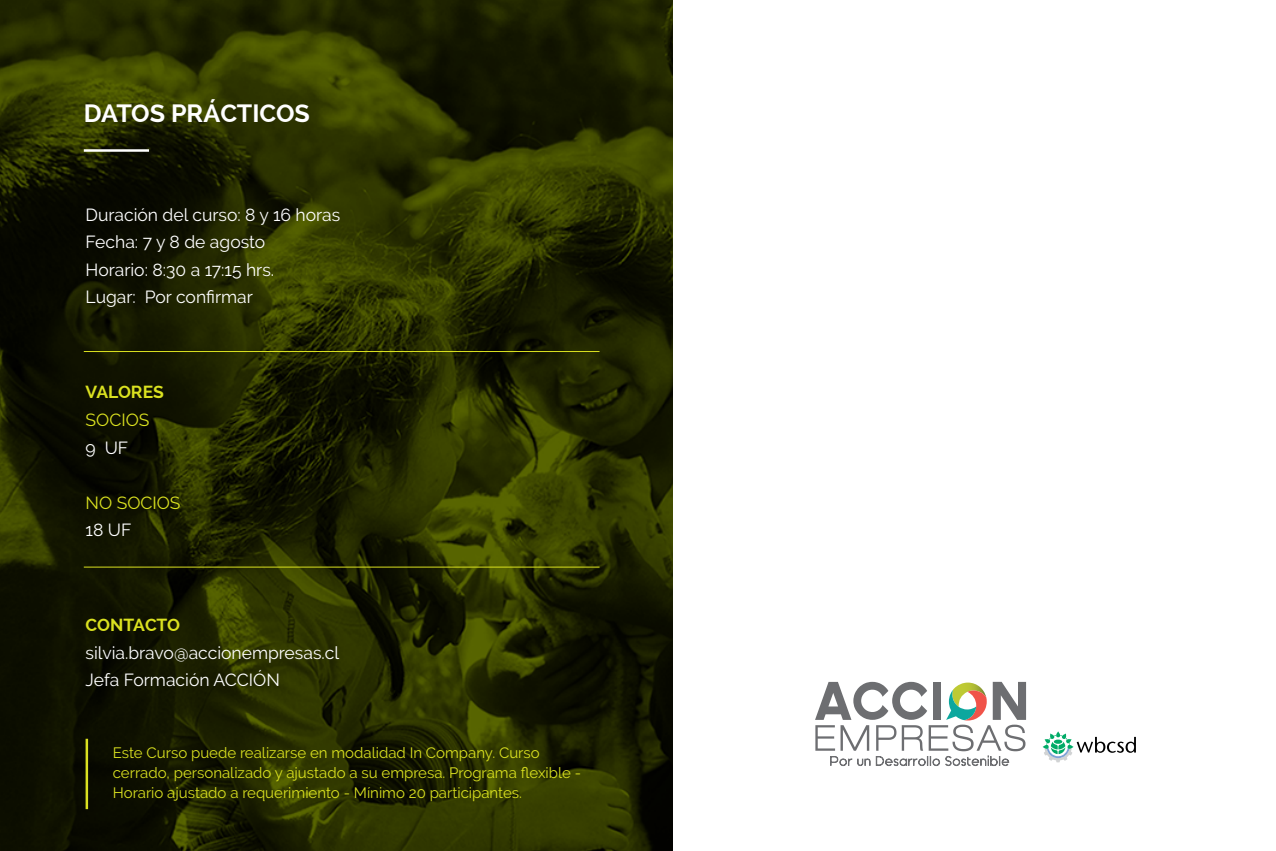
<style>
.page{position:relative;width:1276px;height:851px;background:#fff}
.page>*{position:absolute;margin:0;border:0;box-sizing:border-box;transform-origin:0 0}
.t1{font:700 25px "Raleway";letter-spacing:-.005em;color:#fff}
.t2{font:17.5px/27.5px "Raleway";color:#fff}
.t3{font:700 17.5px "Raleway";letter-spacing:-.005em;color:#dae120}
.t4{font:17.5px "Raleway";color:#dae120}
.t5{font:15px/20px "Raleway";color:#dae120}
</style>
<div class="page">
<img style="left:0;top:0;width:672px;height:850px">
<hr style="left:84px;top:149px;width:65px;height:3px;background:#fff">
<hr style="left:84px;top:351px;width:515px;height:1px;background:#dae120">
<hr style="left:84px;top:566px;width:515px;height:1px;background:#dae120">
<hr style="left:86px;top:738px;width:2px;height:71px;background:#dae120">
<svg style="left:1042px;top:731px;width:94px;height:31px"></svg>
<svg style="left:815px;top:681px;width:211px;height:85px"></svg>
<h1 class="t1" style="left:84px;top:98px;width:228px">DATOS PRÁCTICOS</h1>
<p class="t2" style="left:86px;top:201px;width:256px">Duración del curso: 8 y 16 horas<br>Fecha: 7 y 8 de agosto<br>Horario: 8:30 a 17:15 hrs.<br>Lugar: Por confirmar</p>
<p class="t3" style="left:86px;top:382px;width:80px">VALORES</p>
<p class="t4" style="left:86px;top:409px;width:65px">SOCIOS</p>
<p class="t2" style="left:86px;top:433px;width:44px">9 UF</p>
<p class="t4" style="left:86px;top:492px;width:96px">NO SOCIOS</p>
<p class="t2" style="left:86px;top:516px;width:47px">18 UF</p>
<p class="t3" style="left:86px;top:615px;width:96px">CONTACTO</p>
<p class="t2" style="left:86px;top:638px;width:255px">silvia.bravo@accionempresas.cl<br>Jefa Formación ACCIÓN</p>
<p class="t5" style="left:113px;top:742px;width:470px">Este Curso puede realizarse en modalidad In Company. Curso cerrado, personalizado y ajustado a su empresa. Programa flexible -<br>Horario ajustado a requerimiento - Mínimo 20 participantes.</p>
</div>
